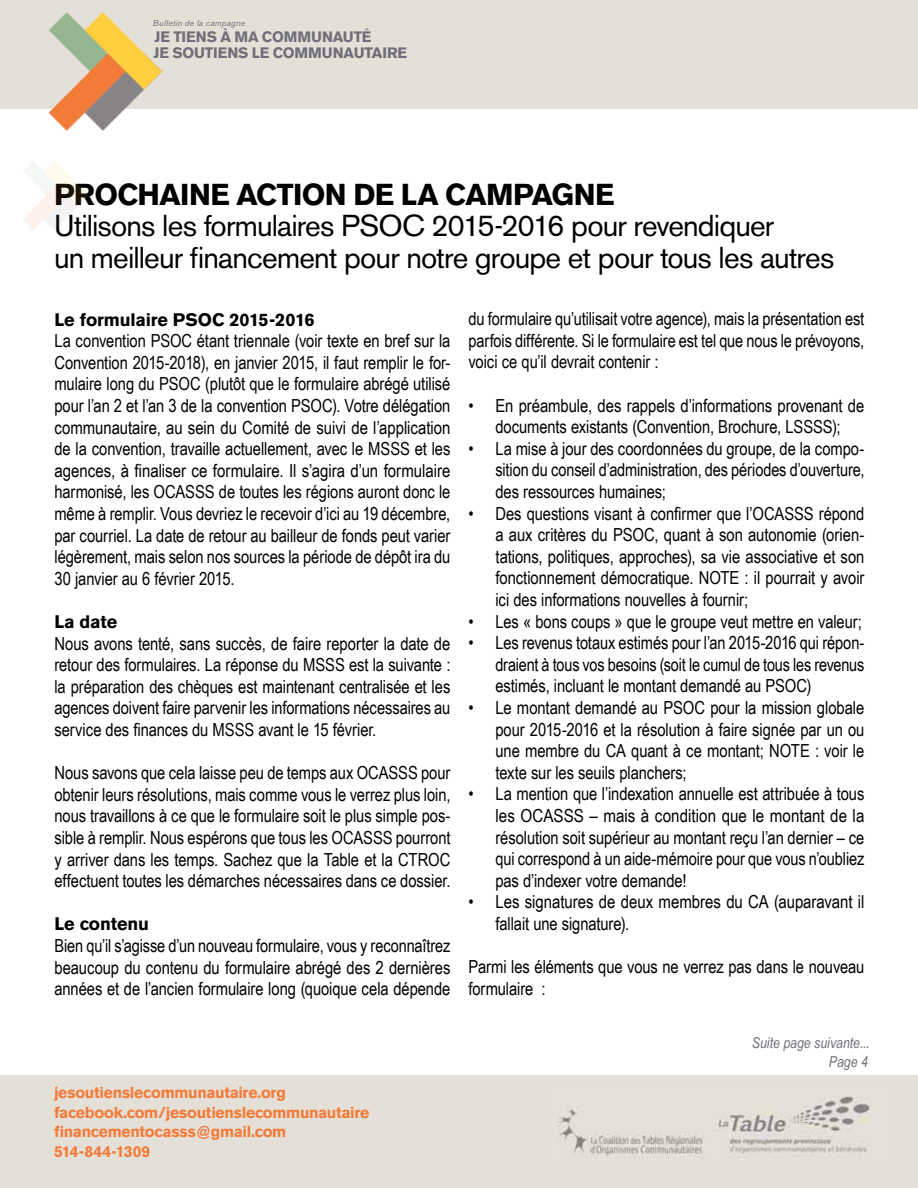
<style>
.page{position:relative;width:918px;height:1188px;background:#fff}
.page>*{position:absolute;margin:0;border:0;box-sizing:border-box;transform-origin:0 0}
.t1{font:30px/31.5px "Akzidenz Grotesk BE";letter-spacing:-.03em;color:#000}
.t2{font:700 30px "Akzidenz Grotesk BE";letter-spacing:-.02em;color:#000}
.t3{font:18px/21.6px "Arial Narrow";letter-spacing:-.005em;color:#000;text-align:justify}
.t4{font:700 18px "Akzidenz Grotesk BE";letter-spacing:-.005em;color:#000}
.t5{font:700 15.75px/19.5px "Akzidenz Grotesk BE";letter-spacing:-.02em;color:#f37b3a}
.t6{font:700 15px/16.4px "Akzidenz Grotesk BE";letter-spacing:-.01em;color:#706f79}
.t7{font:italic 15px "Arial Narrow";letter-spacing:.005em;color:#706f79}
.t8{font:italic 8.55px "Akzidenz Grotesk BE";letter-spacing:.025em;color:#706f79}
</style>
<div class="page">
<div style="left:0;top:0;width:918px;height:109px;background:#e5e0d7"></div>
<div style="left:0;top:1075px;width:918px;height:113px;background:#e5e0d7"></div>
<img style="left:559px;top:1096px;width:311px;height:62px">
<img style="left:48px;top:12px;width:114px;height:119px">
<p class="t8" style="left:153px;top:17px;width:94px">Bulletin de la campagne</p>
<p class="t6" style="left:153px;top:28px;width:255px">JE TIENS À MA COMMUNAUTÉ<br>JE SOUTIENS LE COMMUNAUTAIRE</p>
<h1 class="t2" style="left:54px;top:177px;width:562px">PROCHAINE ACTION DE LA CAMPAGNE</h1>
<h1 class="t1" style="left:54px;top:210px;width:782px">Utilisons les formulaires PSOC 2015-2016 pour revendiquer<br>un meilleur financement pour notre groupe et pour tous les autres</h1>
<p class="t4" style="left:54px;top:309px;width:262px">Le formulaire PSOC 2015-2016</p>
<p class="t3" style="left:54px;top:329px;width:398px">La convention PSOC étant triennale (voir texte en bref sur la Convention 2015-2018), en janvier 2015, il faut remplir le for&shy;mulaire long du PSOC (plutôt que le formulaire abrégé utilisé pour l’an 2 et l’an 3 de la convention PSOC). Votre délégation communautaire, au sein du Comité de suivi de l’application de la convention, travaille actuellement, avec le MSSS et les agences, à finaliser ce formulaire. Il s’agira d’un formulaire harmonisé, les OCASSS de toutes les régions auront donc le même à remplir. Vous devriez le recevoir d’ici au 19 décembre, par courriel. La date de retour au bailleur de fonds peut varier légèrement, mais selon nos sources la période de dépôt ira du 30 janvier au 6 février 2015.</p>
<p class="t4" style="left:54px;top:611px;width:64px">La date</p>
<p class="t3" style="left:54px;top:632px;width:398px">Nous avons tenté, sans succès, de faire reporter la date de retour des formulaires. La réponse du MSSS est la suivante : la préparation des chèques est maintenant centralisée et les agences doivent faire parvenir les informations nécessaires au service des finances du MSSS avant le 15 février.</p>
<p class="t3" style="left:54px;top:761px;width:398px">Nous savons que cela laisse peu de temps aux OCASSS pour obtenir leurs résolutions, mais comme vous le verrez plus loin, nous travaillons à ce que le formulaire soit le plus simple pos&shy;sible à remplir. Nous espérons que tous les OCASSS pourront y arriver dans les temps. Sachez que la Table et la CTROC effectuent toutes les démarches nécessaires dans ce dossier.</p>
<p class="t4" style="left:54px;top:914px;width:96px">Le contenu</p>
<p class="t3" style="left:54px;top:934px;width:398px">Bien qu’il s’agisse d’un nouveau formulaire, vous y reconnaîtrez beaucoup du contenu du formulaire abrégé des 2 dernières années et de l’ancien formulaire long (quoique cela dépende</p>
<p class="t5" style="left:54px;top:1083px;width:317px">jesoutienslecommunautaire.org facebook.com/jesoutienslecommunautaire financementocasss@gmail.com<br>514-844-1309</p>
<p class="t3" style="left:468px;top:307px;width:397px">du formulaire qu’utilisait votre agence), mais la présentation est parfois différente. Si le formulaire est tel que nous le prévoyons, voici ce qu’il devrait contenir :</p>
<p class="t3" style="left:468px;top:394px;width:397px;text-align:center">• En préambule, des rappels d’informations provenant de documents existants (Convention, Brochure, LSSSS);</p>
<p class="t3" style="left:495px;top:437px;width:371px;text-indent:-27px">• La mise à jour des coordonnées du groupe, de la compo&shy;sition du conseil d’administration, des périodes d’ouverture, des ressources humaines;</p>
<p class="t3" style="left:495px;top:502px;width:371px;text-indent:-27px">• Des questions visant à confirmer que l’OCASSS répond a aux critères du PSOC, quant à son autonomie (orien&shy;tations, politiques, approches), sa vie associative et son fonctionnement démocratique. NOTE : il pourrait y avoir ici des informations nouvelles à fournir;</p>
<p class="t3" style="left:468px;top:610px;width:395px">• Les « bons coups » que le groupe veut mettre en valeur;</p>
<p class="t3" style="left:495px;top:631px;width:370px;text-indent:-27px">• Les revenus totaux estimés pour l’an 2015-2016 qui répon&shy;draient à tous vos besoins (soit le cumul de tous les revenus estimés, incluant le montant demandé au PSOC)</p>
<p class="t3" style="left:495px;top:696px;width:370px;text-indent:-27px">• Le montant demandé au PSOC pour la mission globale pour 2015-2016 et la résolution à faire signée par un ou une membre du CA quant à ce montant; NOTE : voir le texte sur les seuils planchers;</p>
<p class="t3" style="left:495px;top:783px;width:370px;text-indent:-27px">• La mention que l’indexation annuelle est attribuée à tous les OCASSS – mais à condition que le montant de la résolution soit supérieur au montant reçu l’an dernier – ce qui correspond à un aide-mémoire pour que vous n’oubliez pas d’indexer votre demande!</p>
<p class="t3" style="left:495px;top:891px;width:371px;text-indent:-27px">• Les signatures de deux membres du CA (auparavant il fallait une signature).</p>
<p class="t3" style="left:468px;top:955px;width:398px">Parmi les éléments que vous ne verrez pas dans le nouveau formulaire :</p>
<p class="t7" style="left:752px;top:1032px;width:119px">Suite page suivante...</p>
<p class="t7" style="left:829px;top:1051px;width:41px">Page 4</p>
</div>
